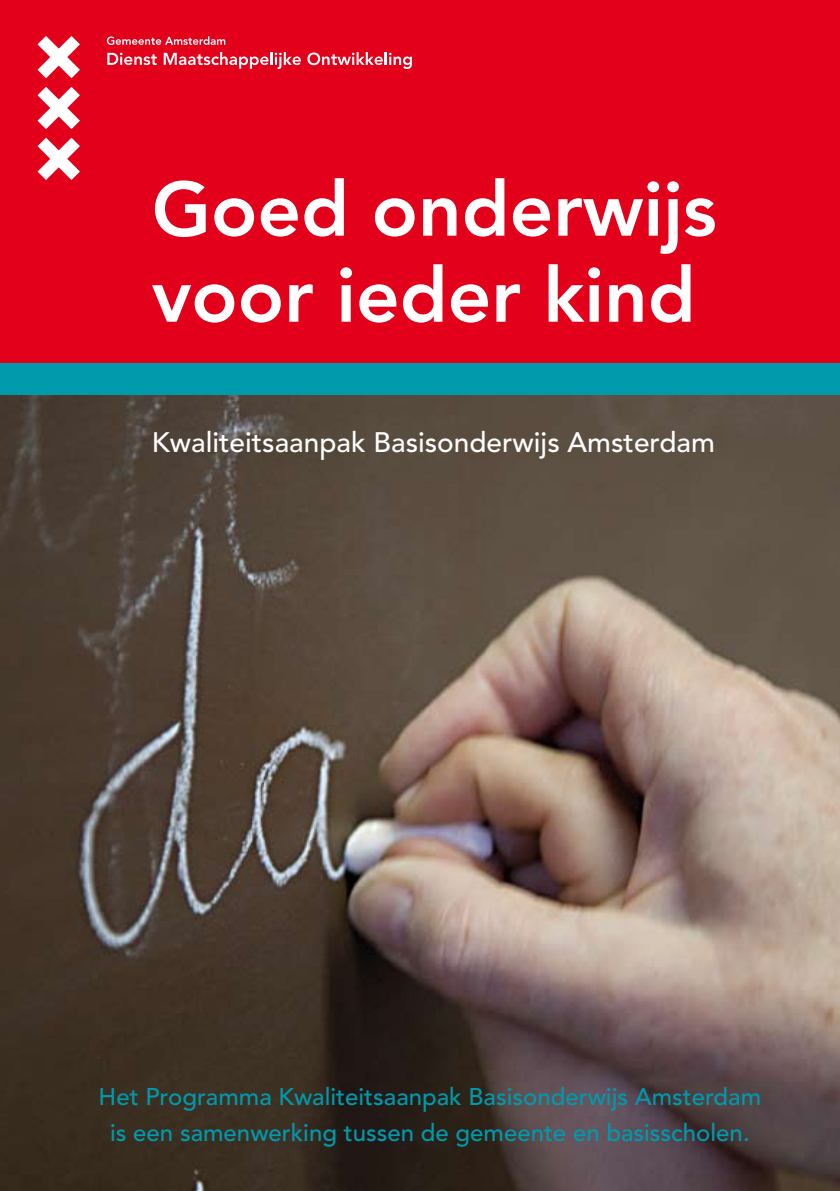
<style>
.page{position:relative;width:840px;height:1191px;background:#fff}
.page>*{position:absolute;margin:0;border:0;box-sizing:border-box;transform-origin:0 0}
.t1{font:800 76px/86px "Avenir";color:#fff}
.t2{font:500 28px "Avenir";color:#fff}
.t3{font:500 24px/36px "Avenir";color:#009aad;text-align:center}
</style>
<div class="page">
<img style="left:0;top:394px;width:839px;height:797px">
<div style="left:0;top:0;width:839px;height:385px;background:#e2001a"></div>
<svg style="left:107px;top:53px;width:50px;height:12px"></svg>
<svg style="left:164px;top:52px;width:137px;height:17px"></svg>
<svg style="left:307px;top:52px;width:104px;height:17px"></svg>
<svg style="left:107px;top:36px;width:118px;height:9px"></svg>
<div style="left:0;top:363px;width:839px;height:31px;background:#009aad"></div>
<svg style="left:37px;top:138px;width:43px;height:42px"></svg>
<svg style="left:37px;top:87px;width:43px;height:42px"></svg>
<svg style="left:37px;top:36px;width:43px;height:42px"></svg>
<h1 class="t1" style="left:152px;top:166px;width:566px">Goed onderwijs voor ieder kind</h1>
<p class="t2" style="left:152px;top:426px;width:564px">Kwaliteitsaanpak Basisonderwijs Amsterdam</p>
<p class="t3" style="left:99px;top:1079px;width:663px">Het Programma Kwaliteitsaanpak Basisonderwijs Amsterdam is een samenwerking tussen de gemeente en basisscholen.</p>
</div>
